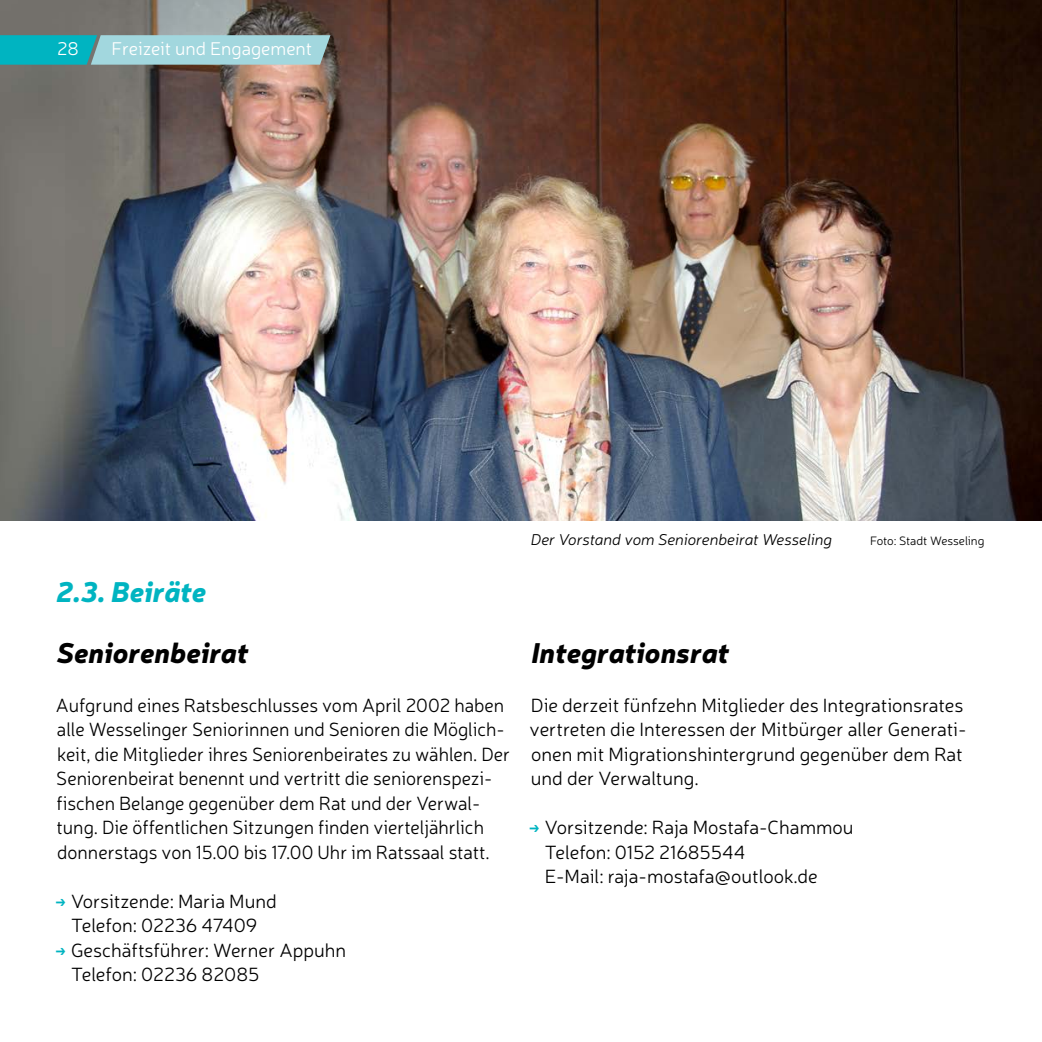
<style>
.page{position:relative;width:1042px;height:1042px;background:#fff}
.page>*{position:absolute;margin:0;border:0;box-sizing:border-box;transform-origin:0 0}
.t1{font:italic 900 28px "Neris";color:#000}
.t2{font:italic 900 28px "Neris";letter-spacing:-.005em;color:#00b4c1}
.t3{font:300 19.25px/24.5px "Neris";color:#000}
.t4{font:300 18.55px "Neris";color:#fff}
.t5{font:italic 300 15.75px "Neris";color:#000}
.t6{font:300 12.25px "Neris";letter-spacing:-.01em;color:#000}
.s1{font-weight:600;font-size:15.75px;color:#00b4c1}
</style>
<div class="page">
<img style="left:0;top:0;width:1042px;height:521px">
<svg style="left:0;top:35px;width:330px;height:30px;background:#73c8d0"></svg>
<p class="t4" style="left:57px;top:37px;width:23px">28</p>
<p class="t4" style="left:112px;top:37px;width:202px">Freizeit und Engagement</p>
<h1 class="t2" style="left:56px;top:571px;width:151px">2.3. Beiräte</h1>
<h1 class="t1" style="left:57px;top:632px;width:193px">Seniorenbeirat</h1>
<p class="t3" style="left:56px;top:692px;width:456px">Aufgrund eines Ratsbeschlusses vom April 2002 haben alle Wesselinger Seniorinnen und Senioren die Möglich&shy;keit, die Mitglieder ihres Seniorenbeirates zu wählen. Der Seniorenbeirat benennt und vertritt die seniorenspezi&shy;fischen Belange gegenüber dem Rat und der Verwal&shy;tung. Die öffentlichen Sitzungen finden vierteljährlich donnerstags von 15.00 bis 17.00 Uhr im Ratssaal statt.</p>
<p class="t3" style="left:55px;top:888px;width:223px;text-align:center"><span class="s1">→</span> Vorsitzende: Maria Mund<br>Telefon: 02236 47409</p>
<p class="t3" style="left:71px;top:937px;width:277px;text-indent:-16px"><span class="s1">→</span> Geschäftsführer: Werner Appuhn<br>Telefon: 02236 82085</p>
<p class="t5" style="left:531px;top:529px;width:303px">Der Vorstand vom Seniorenbeirat Wesseling</p>
<p class="t6" style="left:870px;top:533px;width:116px">Foto: Stadt Wesseling</p>
<h1 class="t1" style="left:531px;top:632px;width:199px">Integrationsrat</h1>
<p class="t3" style="left:529px;top:692px;width:438px">Die derzeit fünfzehn Mitglieder des Integrationsrates vertreten die Interessen der Mitbürger aller Generati&shy;onen mit Migrationshintergrund gegenüber dem Rat und der Verwaltung.</p>
<p class="t3" style="left:545px;top:815px;width:310px;text-indent:-16px"><span class="s1">→</span> Vorsitzende: Raja Mostafa-Chammou<br>Telefon: 0152 21685544<br>E-Mail: raja-mostafa@outlook.de</p>
</div>
